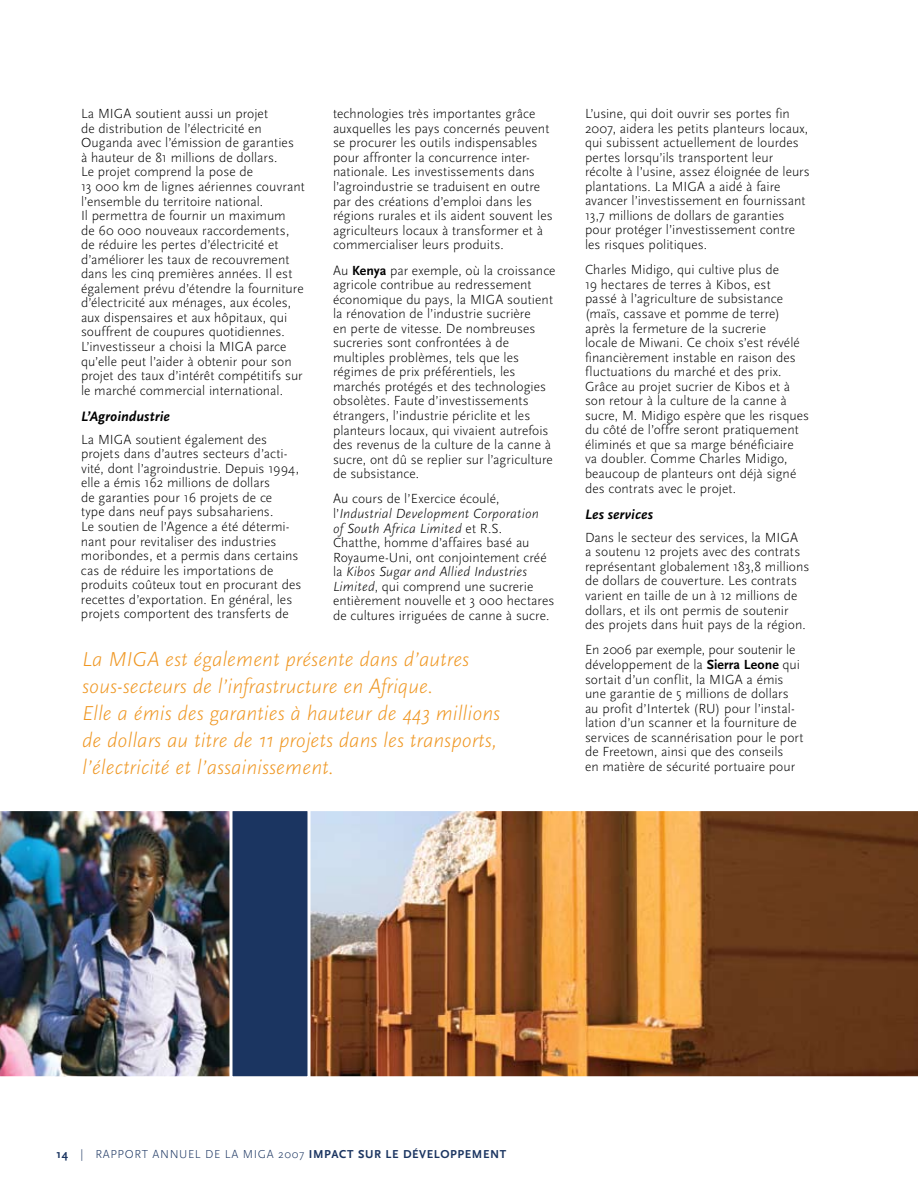
<style>
.page{position:relative;width:918px;height:1188px;background:#fff}
.page>*{position:absolute;margin:0;border:0;box-sizing:border-box;transform-origin:0 0}
.t1{font:italic 300 21px/27px "Scala Sans";color:#ef9621}
.t2{font:italic 700 14.25px "Scala Sans";letter-spacing:.005em;color:#000}
.t3{font:300 13.8px/14.5px "Scala Sans";letter-spacing:.005em;color:#000}
.t4{font:700 12px "Scala Sans";letter-spacing:.05em;color:#1b3561}
.s1{font-weight:700}
.s2{font-style:italic}
.s3{font-weight:300}
</style>
<div class="page">
<svg style="left:310px;top:811px;width:608px;height:266px;background:#97663e"></svg>
<img style="left:0;top:811px;width:230px;height:266px">
<div style="left:230px;top:808px;width:80px;height:271px;background:#1b3561;border:3px solid #fff"></div>
<p class="t3" style="left:81px;top:107px;width:225px">La MIGA soutient aussi un projet<br>de distribution de l’électricité en Ouganda avec l’émission de garanties<br>à hauteur de 81 millions de dollars.<br>Le projet comprend la pose de<br>13 000 km de lignes aériennes couvrant l’ensemble du territoire national.<br>Il permettra de fournir un maximum<br>de 60 000 nouveaux raccordements, de réduire les pertes d’électricité et d’améliorer les taux de recouvrement dans les cinq premières années. Il est également prévu d’étendre la fourniture d’électricité aux ménages, aux écoles, aux dispensaires et aux hôpitaux, qui souffrent de coupures quotidiennes.<br>L’investisseur a choisi la MIGA parce qu’elle peut l’aider à obtenir pour son projet des taux d’intérêt compétitifs sur le marché commercial international.</p>
<p class="t2" style="left:81px;top:408px;width:90px">L’Agroindustrie</p>
<p class="t3" style="left:81px;top:432px;width:222px">La MIGA soutient également des projets dans d’autres secteurs d’acti&shy;vité, dont l’agroindustrie. Depuis 1994, elle a émis 162 millions de dollars<br>de garanties pour 16 projets de ce<br>type dans neuf pays subsahariens.<br>Le soutien de l’Agence a été détermi&shy;nant pour revitaliser des industries moribondes, et a permis dans certains cas de réduire les importations de produits coûteux tout en procurant des recettes d’exportation. En général, les projets comportent des transferts de</p>
<p class="t3" style="left:333px;top:107px;width:221px">technologies très importantes grâce auxquelles les pays concernés peuvent se procurer les outils indispensables pour affronter la concurrence inter&shy;nationale. Les investissements dans l’agroindustrie se traduisent en outre par des créations d’emploi dans les régions rurales et ils aident souvent les agriculteurs locaux à transformer et à commercialiser leurs produits.</p>
<p class="t3" style="left:333px;top:263px;width:224px">Au <span class="s1">Kenya</span> par exemple, où la croissance agricole contribue au redressement économique du pays, la MIGA soutient la rénovation de l’industrie sucrière<br>en perte de vitesse. De nombreuses sucreries sont confrontées à de multiples problèmes, tels que les régimes de prix préférentiels, les marchés protégés et des technologies obsolètes. Faute d’investissements étrangers, l’industrie périclite et les planteurs locaux, qui vivaient autrefois des revenus de la culture de la canne à sucre, ont dû se replier sur l’agriculture de subsistance.</p>
<p class="t3" style="left:333px;top:492px;width:223px">Au cours de l’Exercice écoulé, l’<span class="s2">Industrial Development Corporation<br>of South Africa Limited</span> et R.S.<br>Chatthe, homme d’affaires basé au Royaume-Uni, ont conjointement créé la <span class="s2">Kibos Sugar and Allied Industries Limited</span>, qui comprend une sucrerie entièrement nouvelle et 3 000 hectares de cultures irriguées de canne à sucre.</p>
<h1 class="t1" style="left:82px;top:646px;width:420px">La MIGA est également présente dans d’autres sous-secteurs de l’infrastructure en Afrique.<br>Elle a émis des garanties à hauteur de 443 millions de dollars au titre de 11 projets dans les transports, l’électricité et l’assainissement.</h1>
<p class="t3" style="left:585px;top:107px;width:226px">L’usine, qui doit ouvrir ses portes fin 2007, aidera les petits planteurs locaux, qui subissent actuellement de lourdes pertes lorsqu’ils transportent leur récolte à l’usine, assez éloignée de leurs plantations. La MIGA a aidé à faire avancer l’investissement en fournissant 13,7 millions de dollars de garanties pour protéger l’investissement contre les risques politiques.</p>
<p class="t3" style="left:585px;top:263px;width:226px">Charles Midigo, qui cultive plus de<br>19 hectares de terres à Kibos, est<br>passé à l’agriculture de subsistance (maïs, cassave et pomme de terre) après la fermeture de la sucrerie<br>locale de Miwani. Ce choix s’est révélé financièrement instable en raison des fluctuations du marché et des prix.<br>Grâce au projet sucrier de Kibos et à son retour à la culture de la canne à sucre, M. Midigo espère que les risques du côté de l’offre seront pratiquement éliminés et que sa marge bénéficiaire va doubler. Comme Charles Midigo, beaucoup de planteurs ont déjà signé des contrats avec le projet.</p>
<p class="t2" style="left:585px;top:506px;width:69px">Les services</p>
<p class="t3" style="left:585px;top:530px;width:226px">Dans le secteur des services, la MIGA<br>a soutenu 12 projets avec des contrats représentant globalement 183,8 millions de dollars de couverture. Les contrats varient en taille de un à 12 millions de dollars, et ils ont permis de soutenir des projets dans huit pays de la région.</p>
<p class="t3" style="left:585px;top:643px;width:220px">En 2006 par exemple, pour soutenir le développement de la <span class="s1">Sierra Leone</span> qui sortait d’un conflit, la MIGA a émis une garantie de 5 millions de dollars au profit d’Intertek (RU) pour l’instal&shy;lation d’un scanner et la fourniture de services de scannérisation pour le port de Freetown, ainsi que des conseils<br>en matière de sécurité portuaire pour</p>
<p class="t4" style="left:57px;top:1148px;width:451px">14 <span class="s3">| RAPPORT ANNUEL DE LA MIGA 2007</span> I MPACT SUR LE DÉVELOPPEMENT</p>
</div>
